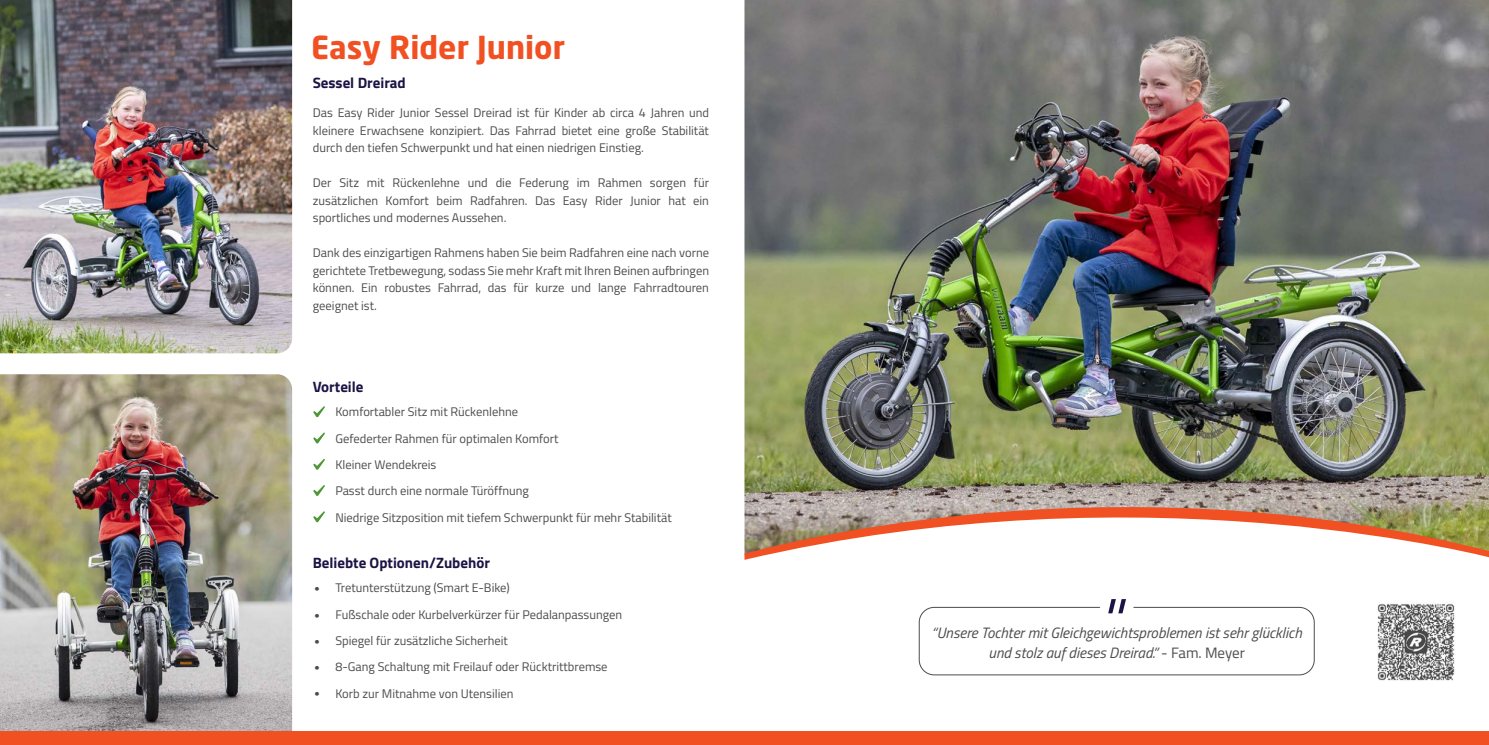
<style>
.page{position:relative;width:1489px;height:745px;background:#fff}
.page>*{position:absolute;margin:0;border:0;box-sizing:border-box;transform-origin:0 0}
.t1{font:italic 62.5px "Titillium Web";color:#1d1344}
.Titel{font:700 31.25px "Neo Sans VR";color:#f15122}
.t2{font:italic 15px/20px "Titillium Web";color:#4b4c4d;text-align:center}
.Tussenkopje{font:700 15px "Titillium Web";color:#1d1344}
.Gewone_tekst{font:12.5px/17.5px "Titillium Web";color:#4b4c4d;text-align:justify}
.Voordelen_en_opties{font:12.5px "Titillium Web";color:#4b4c4d}
.s1{font-style:normal}
</style>
<div class="page">
<img style="left:744px;top:0;width:744px;height:506px">
<img style="left:0;top:0;width:292px;height:353px">
<img style="left:0;top:374px;width:292px;height:356px">
<div style="left:0;top:730px;width:1488px;height:14px;background:#f15122"></div>
<svg style="left:744px;top:506px;width:744px;height:53px"></svg>
<div style="left:918px;top:606px;width:396px;height:68px;border:1px solid #4b4c4d;border-radius:15px"></div>
<svg style="left:313px;top:406px;width:12px;height:11px"></svg>
<svg style="left:313px;top:432px;width:12px;height:11px"></svg>
<svg style="left:313px;top:459px;width:12px;height:10px"></svg>
<svg style="left:313px;top:485px;width:12px;height:10px"></svg>
<svg style="left:313px;top:511px;width:12px;height:11px"></svg>
<img style="left:1377px;top:603px;width:78px;height:76px">
<p class="Titel" style="left:311px;top:35px;width:255px">Easy Rider Junior</p>
<p class="Tussenkopje" style="left:313px;top:71px;width:95px">Sessel Dreirad</p>
<p class="Gewone_tekst" style="left:313px;top:103px;width:397px">Das Easy Rider Junior Sessel Dreirad ist für Kinder ab circa 4 Jahren und kleinere Erwachsene konzipiert. Das Fahrrad bietet eine große Stabilität durch den tiefen Schwerpunkt und hat einen niedrigen Einstieg.</p>
<p class="Gewone_tekst" style="left:313px;top:173px;width:398px">Der Sitz mit Rückenlehne und die Federung im Rahmen sorgen für zusätzlichen Komfort beim Radfahren. Das Easy Rider Junior hat ein sportliches und modernes Aussehen.</p>
<p class="Gewone_tekst" style="left:313px;top:243px;width:398px">Dank des einzigartigen Rahmens haben Sie beim Radfahren eine nach vorne gerichtete Tretbewegung, sodass Sie mehr Kraft mit Ihren Beinen aufbringen können. Ein robustes Fahrrad, das für kurze und lange Fahrradtouren geeignet ist.</p>
<p class="Tussenkopje" style="left:313px;top:375px;width:52px">Vorteile</p>
<p class="Voordelen_en_opties" style="left:335px;top:402px;width:184px">Komfortabler Sitz mit Rückenlehne</p>
<p class="Voordelen_en_opties" style="left:335px;top:429px;width:225px">Gefederter Rahmen für optimalen Komfort</p>
<p class="Voordelen_en_opties" style="left:335px;top:455px;width:102px">Kleiner Wendekreis</p>
<p class="Voordelen_en_opties" style="left:335px;top:481px;width:195px">Passt durch eine normale Türöffnung</p>
<p class="Voordelen_en_opties" style="left:335px;top:507px;width:338px">Niedrige Sitzposition mit tiefem Schwerpunkt für mehr Stabilität</p>
<p class="Tussenkopje" style="left:313px;top:551px;width:179px">Beliebte Optionen/Zubehör</p>
<p class="Voordelen_en_opties" style="left:335px;top:578px;width:176px">Tretunterstützung (Smart E-Bike)</p>
<p class="Voordelen_en_opties" style="left:335px;top:604px;width:288px">Fußschale oder Kurbelverkürzer für Pedalanpassungen</p>
<p class="Voordelen_en_opties" style="left:335px;top:631px;width:174px">Spiegel für zusätzliche Sicherheit</p>
<p class="Voordelen_en_opties" style="left:335px;top:657px;width:274px">8-Gang Schaltung mit Freilauf oder Rücktrittbremse</p>
<p class="Voordelen_en_opties" style="left:335px;top:683px;width:180px">Korb zur Mitnahme von Utensilien</p>
<p class="t1" style="left:1098px;top:574px;width:22px">''</p>
<p class="t2" style="left:931px;top:621px;width:372px">“Unsere Tochter mit Gleichgewichtsproblemen ist sehr glücklich und stolz auf dieses Dreirad.” <span class="s1">- Fam. Meyer</span></p>
</div>
